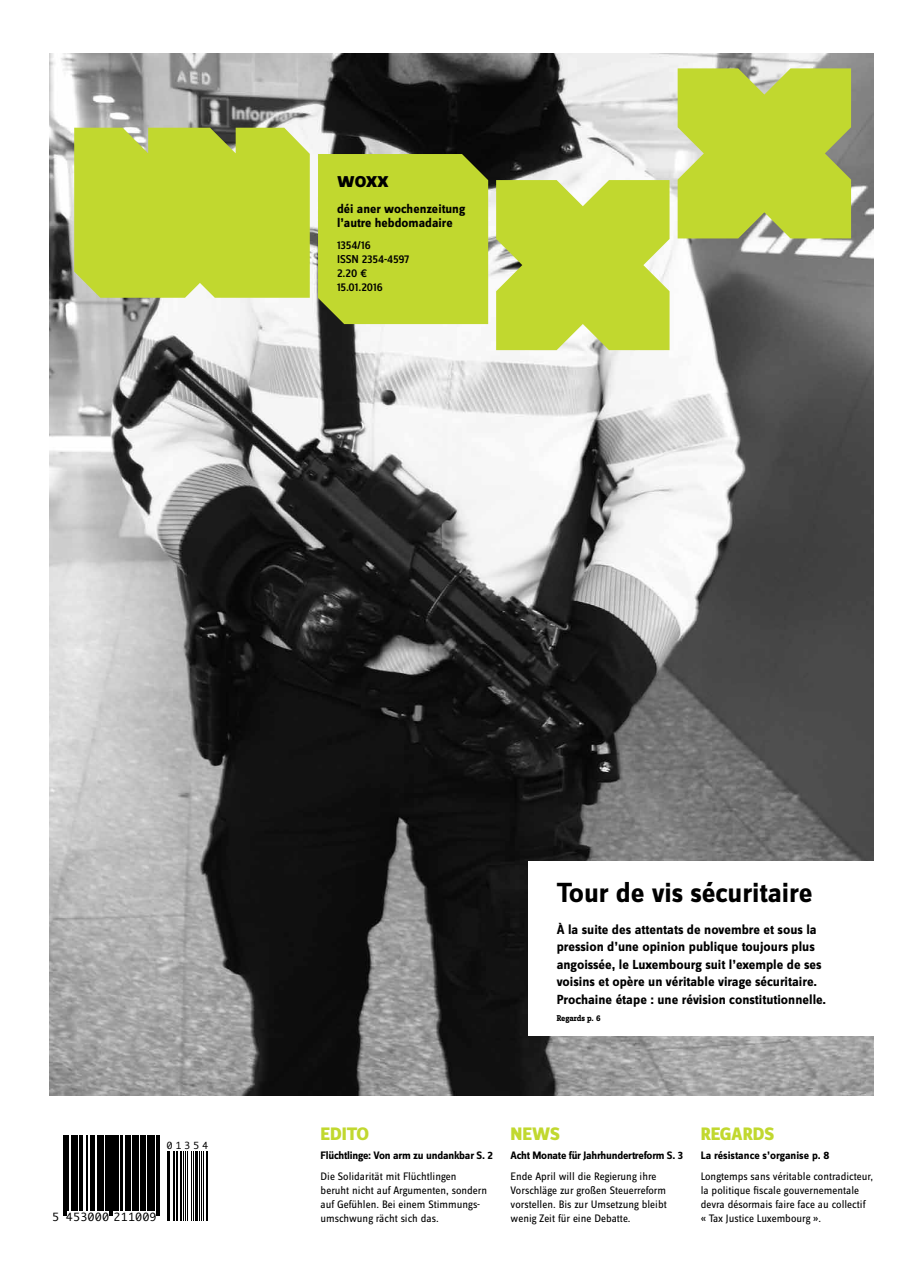
<style>
.page{position:relative;width:922px;height:1276px;background:#fff}
.page>*{position:absolute;margin:0;border:0;box-sizing:border-box;transform-origin:0 0}
.t1{font:700 28.75px "Zine Sans Dis";color:#000}
.t2{font:700 23.12px "Zine Sans Dis";color:#000}
.t3{font:800 18.75px "Zine Sans Dis";letter-spacing:-.01em;color:#c1d82f}
.t4{font:700 13.75px/17.5px "Zine Sans Dis";color:#000}
.t5{font:700 13.12px/14.4px "Zine Sans Dis";color:#000}
.t6{font:500 11.88px/13.8px "Zine Sans Dis";letter-spacing:-.01em;color:#000}
.t7{font:11.25px/13.8px "Zine Sans Dis";color:#000}
.t8{font:700 11.25px "Zine Sans Dis";letter-spacing:-.02em;color:#000}
.t9{font:700 11.25px "Zine Sans Dis";color:#000}
.t10{font:10.88px "Monaco";letter-spacing:.065em;color:#000}
.t11{font:9.38px "Monaco";letter-spacing:.35em;color:#000}
.t12{font:700 8.75px "Zine Slab Dis";letter-spacing:-.01em;color:#000}
</style>
<div class="page">
<img style="left:50px;top:53px;width:822px;height:1042px">
<div style="left:528px;top:861px;width:358px;height:174px;background:#fff"></div>
<svg style="left:63px;top:1135px;width:97px;height:81px;fill:#000"></svg>
<hr style="left:63px;top:1135px;width:1px;height:80px;background:#000">
<hr style="left:65px;top:1135px;width:1px;height:80px;background:#000">
<hr style="left:67px;top:1135px;width:1px;height:75px;background:#000">
<hr style="left:71px;top:1135px;width:2px;height:75px;background:#000">
<hr style="left:74px;top:1135px;width:3px;height:75px;background:#000">
<hr style="left:79px;top:1135px;width:1px;height:75px;background:#000">
<hr style="left:81px;top:1135px;width:1px;height:75px;background:#000">
<hr style="left:86px;top:1135px;width:1px;height:75px;background:#000">
<hr style="left:91px;top:1135px;width:2px;height:75px;background:#000">
<hr style="left:94px;top:1135px;width:1px;height:75px;background:#000">
<hr style="left:98px;top:1135px;width:2px;height:75px;background:#000">
<hr style="left:101px;top:1135px;width:1px;height:75px;background:#000">
<hr style="left:103px;top:1135px;width:1px;height:75px;background:#000">
<hr style="left:106px;top:1135px;width:3px;height:75px;background:#000">
<hr style="left:110px;top:1135px;width:1px;height:80px;background:#000">
<hr style="left:112px;top:1135px;width:1px;height:80px;background:#000">
<hr style="left:114px;top:1135px;width:2px;height:75px;background:#000">
<hr style="left:117px;top:1135px;width:2px;height:75px;background:#000">
<hr style="left:121px;top:1135px;width:2px;height:75px;background:#000">
<hr style="left:125px;top:1135px;width:2px;height:75px;background:#000">
<hr style="left:128px;top:1135px;width:2px;height:75px;background:#000">
<hr style="left:132px;top:1135px;width:2px;height:75px;background:#000">
<hr style="left:135px;top:1135px;width:3px;height:75px;background:#000">
<hr style="left:140px;top:1135px;width:1px;height:75px;background:#000">
<hr style="left:142px;top:1135px;width:3px;height:75px;background:#000">
<hr style="left:147px;top:1135px;width:1px;height:75px;background:#000">
<hr style="left:149px;top:1135px;width:3px;height:75px;background:#000">
<hr style="left:153px;top:1135px;width:1px;height:75px;background:#000">
<hr style="left:156px;top:1135px;width:1px;height:80px;background:#000">
<hr style="left:158px;top:1135px;width:1px;height:80px;background:#000">
<hr style="left:167px;top:1151px;width:1px;height:70px;background:#000">
<hr style="left:168px;top:1151px;width:2px;height:70px;background:#000">
<hr style="left:173px;top:1151px;width:2px;height:70px;background:#000">
<hr style="left:175px;top:1151px;width:1px;height:70px;background:#000">
<hr style="left:177px;top:1151px;width:1px;height:70px;background:#000">
<hr style="left:180px;top:1151px;width:2px;height:70px;background:#000">
<hr style="left:183px;top:1151px;width:1px;height:70px;background:#000">
<hr style="left:185px;top:1151px;width:1px;height:70px;background:#000">
<hr style="left:187px;top:1151px;width:1px;height:70px;background:#000">
<hr style="left:191px;top:1151px;width:1px;height:70px;background:#000">
<hr style="left:193px;top:1151px;width:1px;height:70px;background:#000">
<hr style="left:195px;top:1151px;width:2px;height:70px;background:#000">
<hr style="left:199px;top:1151px;width:1px;height:70px;background:#000">
<hr style="left:201px;top:1151px;width:1px;height:70px;background:#000">
<hr style="left:203px;top:1151px;width:1px;height:70px;background:#000">
<hr style="left:206px;top:1151px;width:2px;height:70px;background:#000">
<svg style="left:496px;top:180px;width:173px;height:170px;background:#c4d940"></svg>
<svg style="left:677px;top:68px;width:173px;height:170px;background:#c0d53c"></svg>
<div style="left:318px;top:154px;width:170px;height:170px;background:#c1d82f"></div>
<div style="left:74px;top:128px;width:236px;height:170px;background:#c1d82f"></div>
<h2 class="t2" style="left:337px;top:168px;width:53px">woxx</h2>
<p class="t5" style="left:337px;top:202px;width:130px">déi aner wochenzeitung l’autre hebdomadaire</p>
<p class="t6" style="left:337px;top:239px;width:74px">1354/16<br>ISSN 2354-4597<br>2.20 €<br>15.01.2016</p>
<p class="t11" style="left:167px;top:1137px;width:43px">01354</p>
<p class="t10" style="left:52px;top:1207px;width:106px">5 453000 211009</p>
<h1 class="t1" style="left:556px;top:877px;width:257px">Tour de vis sécuritaire</h1>
<p class="t4" style="left:556px;top:921px;width:271px">À la suite des attentats de novembre et sous la pression d’une opinion publique toujours plus angoissée, le Luxembourg suit l’exemple de ses voisins et opère un véritable virage sécuritaire.<br>Prochaine étape : une révision constitutionnelle.</p>
<p class="t12" style="left:556px;top:1013px;width:45px">Regards p. 6</p>
<h3 class="t3" style="left:320px;top:1123px;width:50px">EDITO</h3>
<h3 class="t3" style="left:510px;top:1123px;width:51px">NEWS</h3>
<h3 class="t3" style="left:700px;top:1123px;width:75px">REGARDS</h3>
<p class="t8" style="left:320px;top:1149px;width:174px">Flüchtlinge: Von arm zu undankbar S. 2</p>
<p class="t7" style="left:320px;top:1170px;width:168px">Die Solidarität mit Flüchtlingen beruht nicht auf Argumenten, sondern auf Gefühlen. Bei einem Stimmungs&shy;umschwung rächt sich das.</p>
<p class="t8" style="left:510px;top:1149px;width:174px">Acht Monate für Jahrhundertreform S. 3</p>
<p class="t7" style="left:510px;top:1170px;width:158px">Ende April will die Regierung ihre Vorschläge zur großen Steuerreform vorstellen. Bis zur Umsetzung bleibt wenig Zeit für eine Debatte.</p>
<p class="t9" style="left:700px;top:1149px;width:130px">La résistance s’organise p. 8</p>
<p class="t7" style="left:700px;top:1170px;width:174px">Longtemps sans véritable contradicteur, la politique fiscale gouvernementale devra désormais faire face au collectif « Tax Justice Luxembourg ».</p>
</div>
